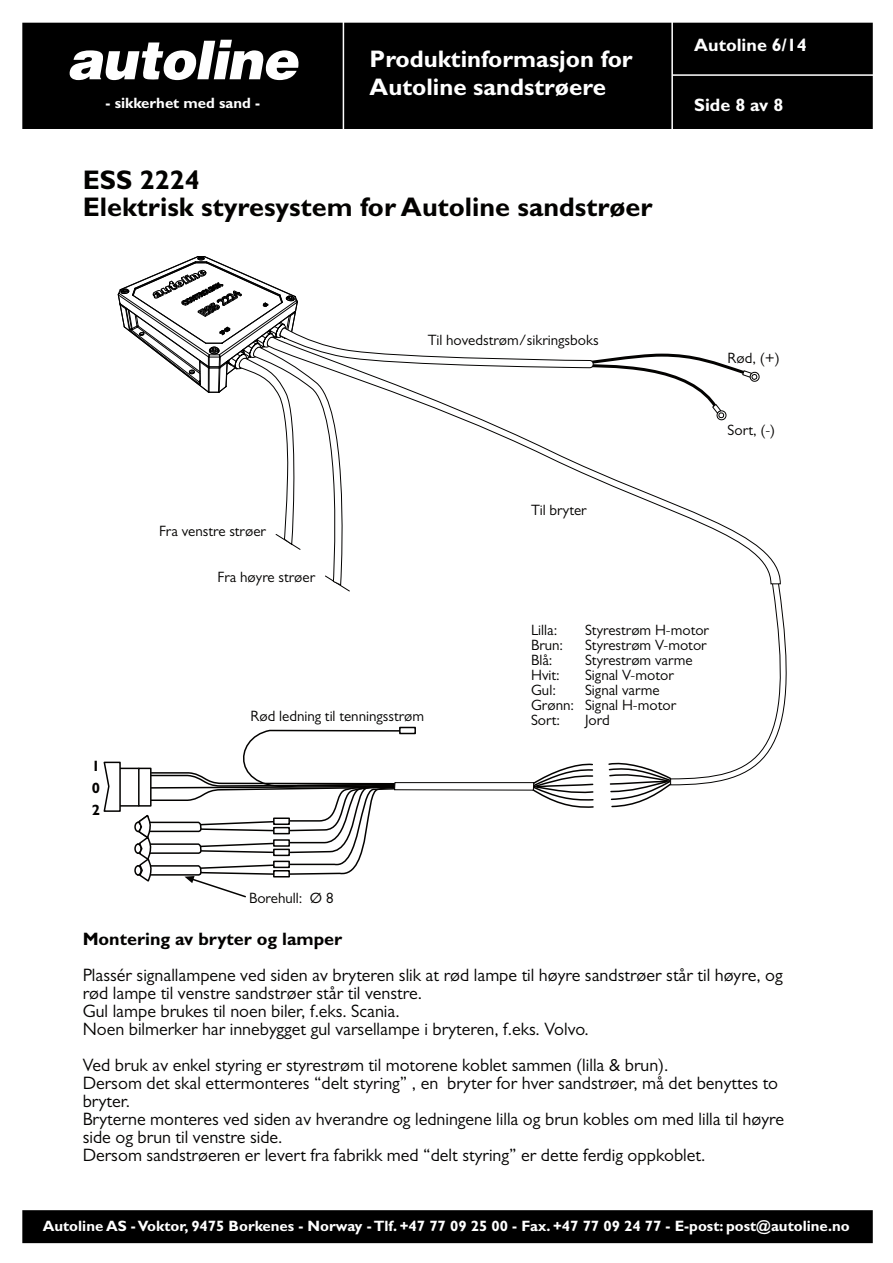
<style>
.page{position:relative;width:893px;height:1263px;background:#fff}
.page>*{position:absolute;margin:0;border:0;box-sizing:border-box;transform-origin:0 0}
.t1{font:700 27px/27px "Gill Sans";color:#030200}
.t2{font:700 24px/28.8px "Gill Sans";color:#fff}
.t3{font:18px/18px "Gill Sans";color:#030200}
.t4{font:700 18px "Gill Sans";color:#030200}
.t5{font:700 18px "Gill Sans";color:#fff}
.t6{font:15px/15px "Gill Sans";color:#030200}
.t7{font:700 15px "Gill Sans";color:#fff}
.t8{font:700 15px/21.8px "Gill Sans";color:#030200;text-align:justify}
</style>
<div class="page">
<div style="left:23px;top:1211px;width:849px;height:31px;background:#000"></div>
<div style="left:22px;top:1210px;width:851px;height:33px;border:2px solid #000"></div>
<div style="left:23px;top:23px;width:849px;height:105px;background:#000"></div>
<div style="left:22px;top:23px;width:851px;height:106px;border:2px solid #000"></div>
<svg style="left:69px;top:40px;width:230px;height:40px"></svg>
<hr style="left:343px;top:21px;width:1px;height:133px;background:#fff">
<hr style="left:671px;top:21px;width:2px;height:133px;background:#fff">
<hr style="left:672px;top:74px;width:207px;height:2px;background:#fff">
<svg style="left:103px;top:256px;width:684px;height:642px"></svg>
<svg style="left:264px;top:336px;width:517px;height:248px"></svg>
<p class="t7" style="left:106px;top:94px;width:156px">- sikkerhet med sand -</p>
<h2 class="t2" style="left:370px;top:44px;width:265px">Produktinformasjon for<br>Autoline sandstrøere</h2>
<h1 class="t1" style="left:83px;top:166px;width:571px">ESS 2224<br>Elektrisk styresystem for Autoline sandstrøer</h1>
<p class="t5" style="left:694px;top:35px;width:114px">Autoline 6/14</p>
<p class="t5" style="left:694px;top:94px;width:91px">Side 8 av 8</p>
<p class="t6" style="left:159px;top:523px;width:108px">Fra venstre strøer</p>
<p class="t6" style="left:218px;top:570px;width:99px">Fra høyre strøer</p>
<p class="t6" style="left:428px;top:333px;width:173px">Til hovedstrøm/sikringsboks</p>
<p class="t6" style="left:531px;top:502px;width:57px">Til bryter</p>
<p class="t6" style="left:728px;top:351px;width:54px">Rød, (+)</p>
<p class="t6" style="left:728px;top:423px;width:49px">Sort, (-)</p>
<p class="t8" style="left:92px;top:755px;width:10px">1<br>0<br>2</p>
<p class="t6" style="left:251px;top:708px;width:175px">Rød ledning til tenningsstrøm</p>
<p class="t6" style="left:249px;top:890px;width:86px">Borehull: Ø 8</p>
<p class="t6" style="left:531px;top:622px;width:28px">Lilla:</p>
<p class="t6" style="left:585px;top:622px;width:125px">Styrestrøm H-motor</p>
<p class="t6" style="left:531px;top:637px;width:34px">Brun:</p>
<p class="t6" style="left:585px;top:637px;width:123px">Styrestrøm V-motor</p>
<p class="t6" style="left:531px;top:652px;width:23px">Blå:</p>
<p class="t6" style="left:585px;top:652px;width:109px">Styrestrøm varme</p>
<p class="t6" style="left:531px;top:667px;width:30px">Hvit:</p>
<p class="t6" style="left:585px;top:667px;width:90px">Signal V-motor</p>
<p class="t6" style="left:531px;top:682px;width:26px">Gul:</p>
<p class="t6" style="left:531px;top:682px;width:147px;text-indent:54px">Signal varme<br>Grønn: Signal H-motor<br>Sort:</p>
<p class="t6" style="left:585px;top:712px;width:26px">Jord</p>
<p class="t4" style="left:83px;top:928px;width:261px">Montering av bryter og lamper</p>
<p class="t3" style="left:83px;top:966px;width:702px">Plassér signallampene ved siden av bryteren slik at rød lampe til høyre sandstrøer står til høyre, og rød lampe til venstre sandstrøer står til venstre.<br>Gul lampe brukes til noen biler, f.eks. Scania.<br>Noen bilmerker har innebygget gul varsellampe i bryteren, f.eks. Volvo.</p>
<p class="t3" style="left:83px;top:1056px;width:703px">Ved bruk av enkel styring er styrestrøm til motorene koblet sammen (lilla &amp; brun).<br>Dersom det skal ettermonteres “delt styring” , en bryter for hver sandstrøer, må det benyttes to bryter.<br>Bryterne monteres ved siden av hverandre og ledningene lilla og brun kobles om med lilla til høyre side og brun til venstre side.<br>Dersom sandstrøeren er levert fra fabrikk med “delt styring” er dette ferdig oppkoblet.</p>
<p class="t7" style="left:43px;top:1217px;width:809px">Autoline AS - Voktor, 9475 Borkenes - Norway - Tlf. +47 77 09 25 00 - Fax. +47 77 09 24 77 - E-post: post@autoline.no</p>
</div>
